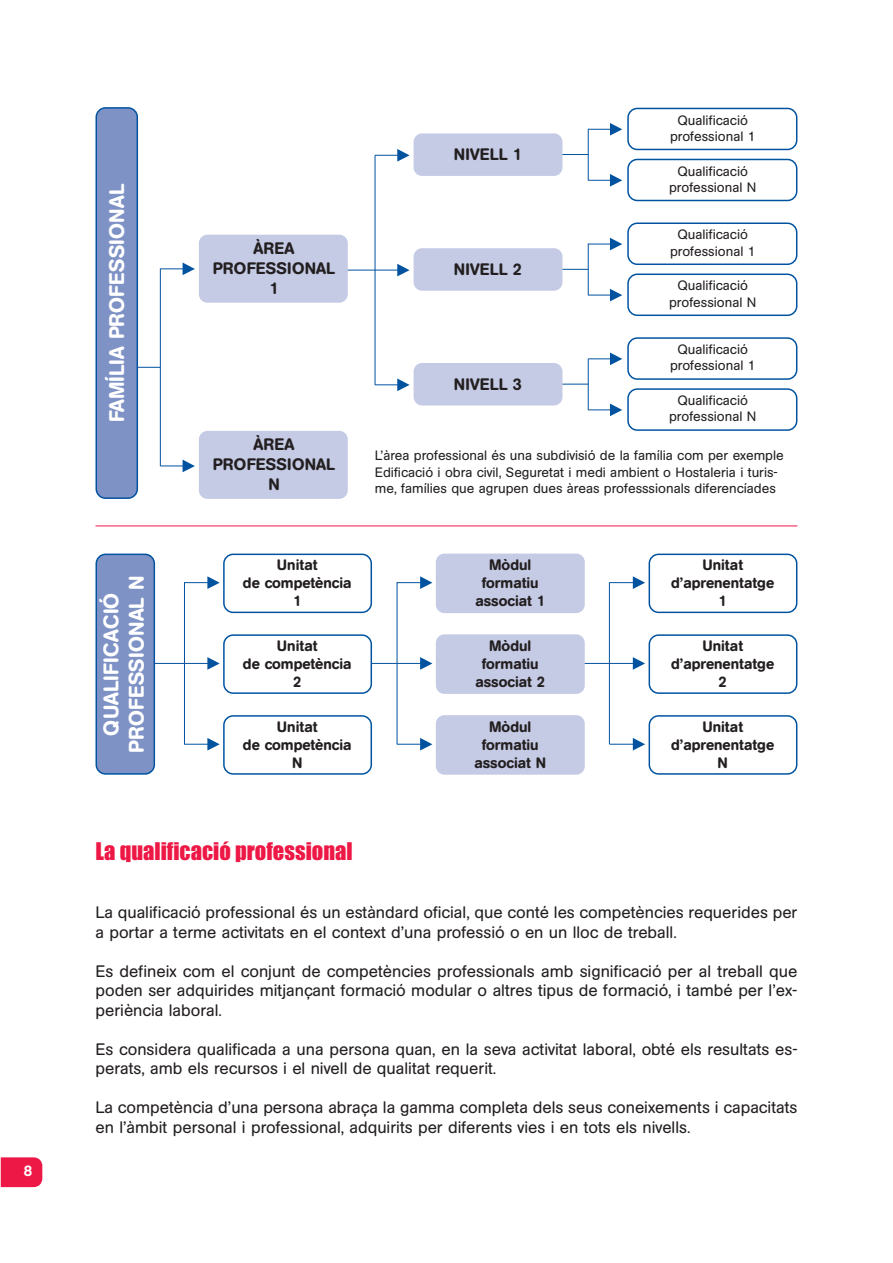
<style>
.page{position:relative;width:893px;height:1263px;background:#fff}
.page>*{position:absolute;margin:0;border:0;box-sizing:border-box;transform-origin:0 0}
.t1{font:22.5px "Impact";color:#ed1845}
.t2{font:500 21px/25.2px "AG Book Rounded";letter-spacing:.02em;color:#fff;text-align:center}
.t3{font:500 21px "AG Book Rounded";color:#fff}
.t4{font:16.5px/19.5px "AG Book Rounded";color:#231f20}
.t5{font:500 16.5px/19.8px "AG Book Rounded";letter-spacing:.02em;color:#231f20;text-align:center}
.t6{font:500 15px/18px "AG Book Rounded";color:#231f20;text-align:center}
.t7{font:500 15px "AG Book Rounded";color:#fff}
.t8{font:13.5px/16.2px "AG Book Rounded";color:#231f20;text-align:center}
</style>
<div class="page">
<svg style="left:1px;top:1157px;width:41px;height:30px"></svg>
<div style="left:199px;top:431px;width:149px;height:68px;background:#c5cbe5;border-radius:9px"></div>
<svg style="left:588px;top:108px;width:209px;height:42px"></svg>
<svg style="left:588px;top:159px;width:209px;height:42px"></svg>
<hr style="left:588px;top:129px;width:1px;height:51px;background:#0153a0">
<svg style="left:588px;top:223px;width:209px;height:42px"></svg>
<svg style="left:588px;top:274px;width:209px;height:42px"></svg>
<hr style="left:588px;top:244px;width:1px;height:51px;background:#0153a0">
<svg style="left:588px;top:337px;width:209px;height:43px"></svg>
<svg style="left:610px;top:554px;width:187px;height:59px"></svg>
<hr style="left:571px;top:663px;width:64px;height:1px;background:#0153a0">
<svg style="left:632px;top:634px;width:165px;height:60px"></svg>
<svg style="left:609px;top:715px;width:188px;height:60px"></svg>
<div style="left:436px;top:554px;width:148px;height:59px;background:#c5cbe5;border-radius:9px"></div>
<svg style="left:397px;top:576px;width:35px;height:13px"></svg>
<svg style="left:185px;top:554px;width:187px;height:59px"></svg>
<div style="left:436px;top:634px;width:148px;height:60px;background:#c5cbe5;border-radius:9px"></div>
<hr style="left:360px;top:663px;width:62px;height:1px;background:#0153a0">
<svg style="left:420px;top:657px;width:12px;height:13px"></svg>
<hr style="left:146px;top:663px;width:63px;height:1px;background:#0153a0">
<div style="left:436px;top:715px;width:148px;height:60px;background:#c5cbe5;border-radius:9px"></div>
<svg style="left:397px;top:738px;width:35px;height:13px"></svg>
<svg style="left:184px;top:715px;width:188px;height:60px"></svg>
<svg style="left:588px;top:388px;width:209px;height:43px"></svg>
<hr style="left:588px;top:359px;width:1px;height:51px;background:#0153a0">
<hr style="left:551px;top:154px;width:37px;height:1px;background:#0153a0">
<div style="left:413px;top:133px;width:149px;height:43px;background:#c5cbe5;border-radius:9px"></div>
<hr style="left:551px;top:269px;width:37px;height:1px;background:#0153a0">
<div style="left:413px;top:248px;width:149px;height:43px;background:#c5cbe5;border-radius:9px"></div>
<hr style="left:551px;top:384px;width:37px;height:1px;background:#0153a0">
<div style="left:413px;top:363px;width:149px;height:43px;background:#c5cbe5;border-radius:9px"></div>
<hr style="left:342px;top:270px;width:59px;height:1px;background:#0153a0">
<svg style="left:397px;top:264px;width:12px;height:12px"></svg>
<svg style="left:375px;top:379px;width:34px;height:12px"></svg>
<svg style="left:375px;top:149px;width:34px;height:13px"></svg>
<hr style="left:374px;top:155px;width:1px;height:230px;background:#0153a0">
<hr style="left:127px;top:367px;width:33px;height:1px;background:#0153a0">
<svg style="left:160px;top:263px;width:35px;height:12px"></svg>
<svg style="left:160px;top:460px;width:35px;height:12px"></svg>
<hr style="left:160px;top:269px;width:1px;height:197px;background:#0153a0">
<div style="left:199px;top:235px;width:149px;height:68px;background:#c5cbe5;border-radius:9px"></div>
<svg style="left:95px;top:107px;width:43px;height:392px;background:#768fc4"></svg>
<svg style="left:95px;top:554px;width:60px;height:221px;background:#7d93c6"></svg>
<svg style="left:207px;top:634px;width:165px;height:60px"></svg>
<hr style="left:609px;top:582px;width:1px;height:162px;background:#0153a0">
<hr style="left:396px;top:582px;width:1px;height:162px;background:#0153a0">
<hr style="left:184px;top:582px;width:1px;height:162px;background:#0153a0">
<hr style="left:95px;top:526px;width:702px;height:1px;background:#ed1845">
<p class="t7" style="left:24px;top:1166px;width:10px">8</p>
<p class="t3" style="left:109px;top:422px;width:240px;rotate:-90deg">FAMÍLIA PROFESSIONAL</p>
<p class="t2" style="left:100px;top:753px;width:178px;rotate:-90deg">QUALIFICACIÓ<br>PROFESSIONAL N</p>
<p class="t5" style="left:213px;top:240px;width:124px">ÀREA<br>PROFESSIONAL<br>1</p>
<p class="t5" style="left:213px;top:436px;width:124px">ÀREA<br>PROFESSIONAL<br>N</p>
<p class="t5" style="left:454px;top:146px;width:70px">NIVELL 1</p>
<p class="t5" style="left:454px;top:261px;width:70px">NIVELL 2</p>
<p class="t5" style="left:454px;top:375px;width:70px">NIVELL 3</p>
<p class="t8" style="left:670px;top:113px;width:87px">Qualificació professional 1</p>
<p class="t8" style="left:669px;top:164px;width:89px">Qualificació professional N</p>
<p class="t8" style="left:670px;top:228px;width:87px">Qualificació professional 1</p>
<p class="t8" style="left:669px;top:279px;width:89px">Qualificació professional N</p>
<p class="t8" style="left:670px;top:343px;width:87px">Qualificació professional 1</p>
<p class="t8" style="left:669px;top:394px;width:89px">Qualificació professional N</p>
<p class="t8" style="left:375px;top:449px;width:410px;text-align:left">L’àrea professional és una subdivisió de la família com per exemple<br>Edificació i obra civil, Seguretat i medi ambient o Hostaleria i turis&shy;me, famílies que agrupen dues àreas professsionals diferencíades</p>
<p class="t6" style="left:243px;top:557px;width:110px">Unitat<br>de competència<br>1</p>
<p class="t6" style="left:243px;top:638px;width:110px">Unitat<br>de competència<br>2</p>
<p class="t6" style="left:475px;top:557px;width:71px">Mòdul formatiu associat 1</p>
<p class="t6" style="left:475px;top:638px;width:71px">Mòdul formatiu associat 2</p>
<p class="t6" style="left:243px;top:719px;width:110px">Unitat<br>de competència<br>N</p>
<p class="t6" style="left:474px;top:719px;width:73px">Mòdul formatiu associat N</p>
<p class="t6" style="left:671px;top:557px;width:104px">Unitat d’aprenentatge<br>1</p>
<p class="t6" style="left:671px;top:638px;width:104px">Unitat d’aprenentatge<br>2</p>
<p class="t6" style="left:671px;top:719px;width:104px">Unitat d’aprenentatge<br>N</p>
<h1 class="t1" style="left:95px;top:844px;width:258px">La qualificació professional</h1>
<p class="t4" style="left:95px;top:904px;width:703px">La qualificació professional és un estàndard oficial, que conté les competències requerides per a portar a terme activitats en el context d’una professió o en un lloc de treball.</p>
<p class="t4" style="left:95px;top:963px;width:703px;text-align:justify">Es defineix com el conjunt de competències professionals amb significació per al treball que poden ser adquirides mitjançant formació modular o altres tipus de formació, i també per l’ex&shy;periència laboral.</p>
<p class="t4" style="left:95px;top:1041px;width:703px">Es considera qualificada a una persona quan, en la seva activitat laboral, obté els resultats es&shy;perats, amb els recursos i el nivell de qualitat requerit.</p>
<p class="t4" style="left:95px;top:1099px;width:703px">La competència d’una persona abraça la gamma completa dels seus coneixements i capacitats en l’àmbit personal i professional, adquirits per diferents vies i en tots els nivells.</p>
</div>
